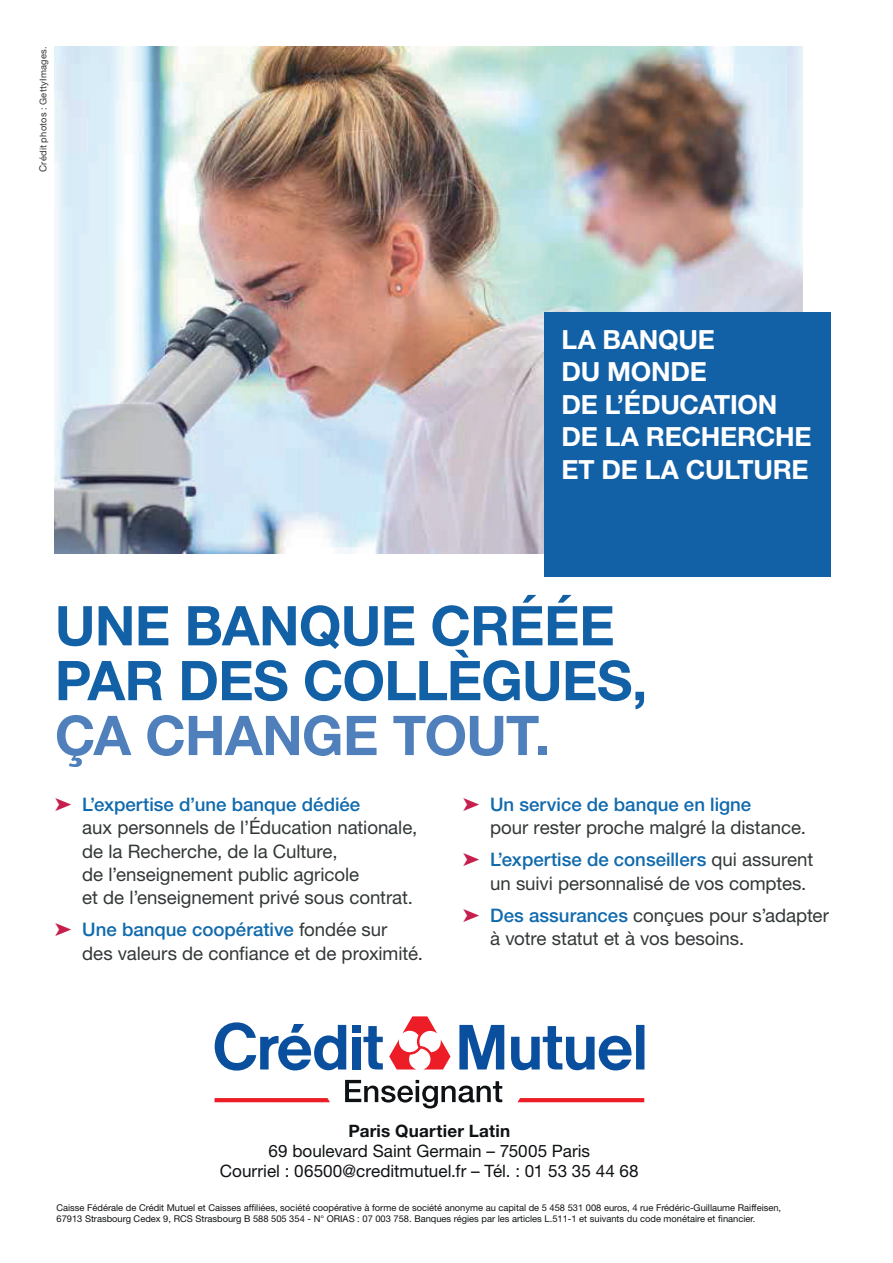
<style>
.page{position:relative;width:893px;height:1263px;background:#fff}
.page>*{position:absolute;margin:0;border:0;box-sizing:border-box;transform-origin:0 0}
.t1{font:700 54.9px/54.9px "Helvetica Neue LT Std";letter-spacing:-.015em;color:#1260a6}
.t2{font:700 54.9px "Helvetica Neue LT Std";letter-spacing:-.015em;color:#4f80bc}
.t3{font:700 26.4px/32.7px "Helvetica Neue LT Std";letter-spacing:-.01em;color:#fff}
.t4{font:18.6px/23.2px "Helvetica Neue LT Std";letter-spacing:-.005em;color:#323738}
.t5{font:17.1px/20.2px "Helvetica Neue LT Std";color:#0f1214;text-align:center}
.t6{font:700 17.1px "Helvetica Neue LT Std";letter-spacing:.015em;color:#0f1214}
.t7{font:9.3px/10.9px "Helvetica Neue LT Std";color:#0f1214}
.t8{font:9.3px "Helvetica Neue LT Std";letter-spacing:.02em;color:#323738}
.s1{font-size:9.9px}
.s2{color:#c71f4d}
.s3{font-weight:500;color:#106aad}
</style>
<div class="page">
<img style="left:55px;top:47px;width:747px;height:506px">
<svg style="left:345px;top:1080px;width:157px;height:28px"></svg>
<svg style="left:363px;top:1026px;width:20px;height:43px"></svg>
<svg style="left:511px;top:1026px;width:121px;height:44px"></svg>
<div style="left:352px;top:1025px;width:8px;height:7px;background:#0a4f9d"></div>
<div style="left:636px;top:1025px;width:8px;height:44px;background:#0a4f9d"></div>
<div style="left:352px;top:1037px;width:8px;height:32px;background:#0a4f9d"></div>
<svg style="left:459px;top:1025px;width:45px;height:44px"></svg>
<svg style="left:215px;top:1022px;width:131px;height:48px"></svg>
<svg style="left:389px;top:1016px;width:61px;height:53px"></svg>
<svg style="left:214px;top:1098px;width:116px;height:4px"></svg>
<svg style="left:517px;top:1098px;width:127px;height:4px"></svg>
<div style="left:544px;top:312px;width:286px;height:264px;background:#1260a6"></div>
<p class="t8" style="left:38px;top:172px;width:127px;rotate:-90deg"><span class="s1">C</span>rédit photos : GettyImages.</p>
<h2 class="t3" style="left:561px;top:322px;width:252px">LA BANQUE<br>DU MONDE<br>DE L’ÉDUCATION<br>DE LA RECHERCHE<br>ET DE LA CULTURE</h2>
<h1 class="t1" style="left:55px;top:597px;width:594px">UNE BANQUE CRÉÉE<br>PAR DES COLLÈGUES,</h1>
<h1 class="t2" style="left:55px;top:701px;width:496px">ÇA CHANGE TOUT.</h1>
<p class="t4" style="left:82px;top:792px;width:336px;text-indent:-27px"><span class="s2">➤</span> <span class="s3">L’expertise d’une banque dédiée<br></span>aux personnels de l’Éducation nationale, de la Recherche, de la Culture,<br>de l’enseignement public agricole<br>et de l’enseignement privé sous contrat.</p>
<p class="t4" style="left:82px;top:918px;width:342px;text-indent:-27px"><span class="s2">➤</span> <span class="s3">Une banque coopérative</span> fondée sur<br>des valeurs de confiance et de proximité.</p>
<p class="t4" style="left:490px;top:792px;width:317px;text-indent:-27px"><span class="s2">➤</span> <span class="s3">Un service de banque en ligne<br></span>pour rester proche malgré la distance.</p>
<p class="t4" style="left:490px;top:848px;width:325px;text-indent:-27px"><span class="s2">➤</span> <span class="s3">L’expertise de conseillers</span> qui assurent un suivi personnalisé de vos comptes.</p>
<p class="t4" style="left:490px;top:903px;width:340px;text-indent:-27px"><span class="s2">➤</span> <span class="s3">Des assurances</span> conçues pour s’adapter à votre statut et à vos besoins.</p>
<p class="t6" style="left:348px;top:1120px;width:163px">Paris Quartier Latin</p>
<p class="t5" style="left:220px;top:1140px;width:420px">69 boulevard Saint Germain – 75005 Paris<br>Courriel : 06500@creditmutuel.fr – Tél. : 01 53 35 44 68</p>
<p class="t7" style="left:56px;top:1202px;width:726px">Caisse Fédérale de Crédit Mutuel et Caisses affiliées, société coopérative à forme de société anonyme au capital de 5 458 531 008 euros, 4 rue Frédéric-Guillaume Raiffeisen,<br>67913 Strasbourg Cedex 9, RCS Strasbourg B 588 505 354 - N° ORIAS : 07 003 758. Banques régies par les articles L.511-1 et suivants du code monétaire et financier.</p>
</div>
